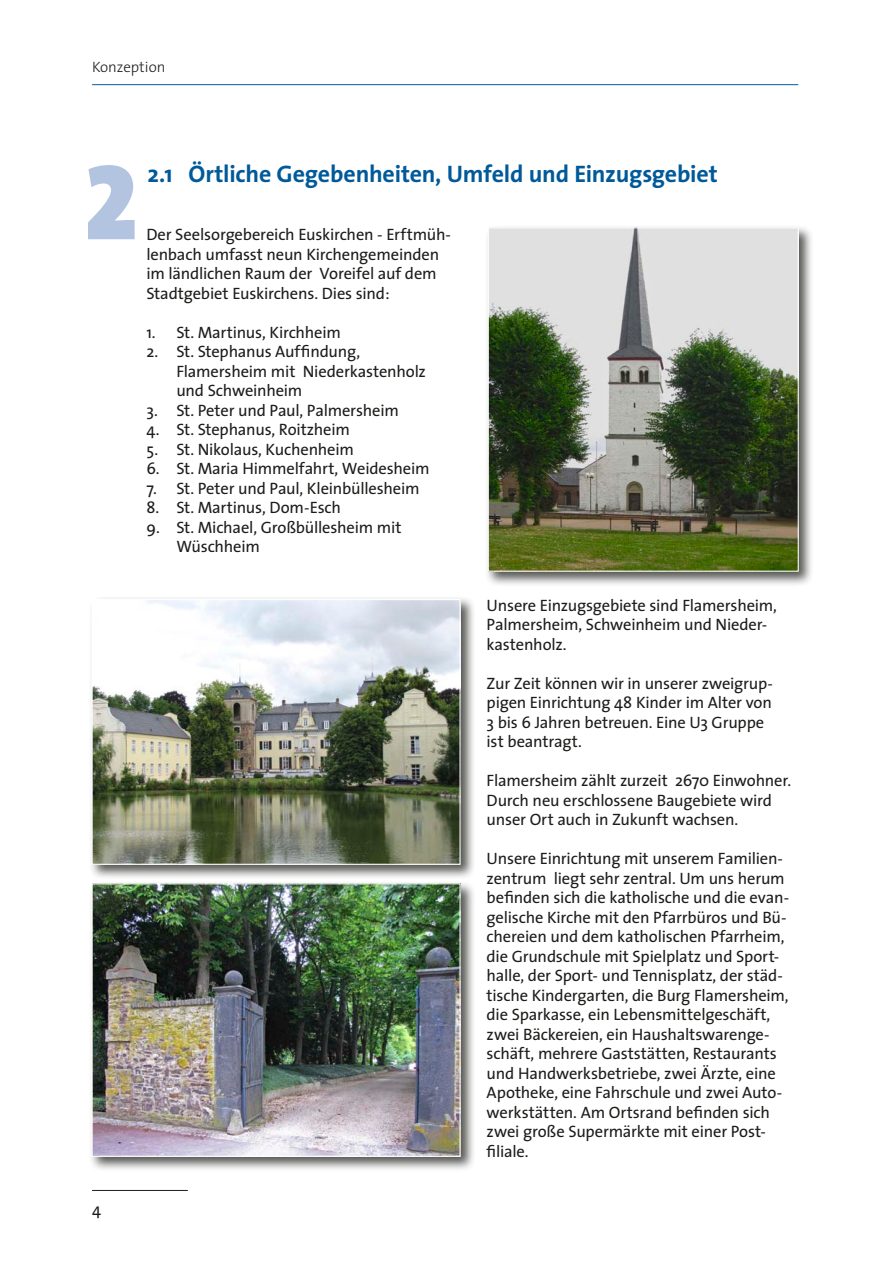
<style>
.page{position:relative;width:892px;height:1263px;background:#fff}
.page>*{position:absolute;margin:0;border:0;box-sizing:border-box;transform-origin:0 0}
.t1{font:108px "The Sans Black Caps";color:#b3c4e1}
.t2{font:700 24px "The Sans";letter-spacing:-.005em;color:#005a99}
.t3{font:16.5px/19.5px "The Sans";letter-spacing:-.01em;color:#1c1c1a}
.t4{font:300 15px "The Sans";color:#1c1c1a}
</style>
<div class="page">
<hr style="left:92px;top:84px;width:706px;height:1px;background:#005a99">
<hr style="left:92px;top:1190px;width:96px;height:1px;background:#1c1c1a">
<div style="left:485px;top:224px;width:328px;height:363px;background:#1c1c1a;opacity:.75"></div>
<img style="left:490px;top:229px;width:306px;height:341px">
<div style="left:488px;top:227px;width:310px;height:345px;border:1px solid #fff"></div>
<div style="left:89px;top:596px;width:387px;height:284px;background:#1c1c1a;opacity:.75"></div>
<img style="left:94px;top:601px;width:364px;height:262px">
<div style="left:92px;top:599px;width:368px;height:266px;border:1px solid #fff"></div>
<div style="left:89px;top:880px;width:387px;height:292px;background:#1c1c1a;opacity:.75"></div>
<img style="left:94px;top:885px;width:364px;height:270px">
<div style="left:92px;top:883px;width:368px;height:274px;border:1px solid #fff"></div>
<p class="t4" style="left:92px;top:54px;width:75px">Konzeption</p>
<h1 class="t1" style="left:84px;top:111px;width:55px">2</h1>
<h2 class="t2" style="left:147px;top:154px;width:572px">2.1 Örtliche Gegebenheiten, Umfeld und Einzugsgebiet</h2>
<p class="t3" style="left:146px;top:224px;width:306px">Der Seelsorgebereich Euskirchen - Erftmüh&shy;lenbach umfasst neun Kirchengemeinden im ländlichen Raum der Voreifel auf dem Stadtgebiet Euskirchens. Dies sind:</p>
<p class="t3" style="left:146px;top:322px;width:196px">1. St. Martinus, Kirchheim</p>
<p class="t3" style="left:176px;top:341px;width:251px;text-indent:-30px">2. St. Stephanus Auffindung,<br>Flamersheim mit Niederkastenholz und Schweinheim</p>
<p class="t3" style="left:146px;top:400px;width:254px">3. St. Peter und Paul, Palmersheim</p>
<p class="t3" style="left:146px;top:419px;width:205px">4. St. Stephanus, Roitzheim</p>
<p class="t3" style="left:146px;top:439px;width:209px">5. St. Nikolaus, Kuchenheim</p>
<p class="t3" style="left:146px;top:458px;width:285px">6. St. Maria Himmelfahrt, Weidesheim</p>
<p class="t3" style="left:146px;top:478px;width:275px">7. St. Peter und Paul, Kleinbüllesheim</p>
<p class="t3" style="left:146px;top:497px;width:196px">8. St. Martinus, Dom-Esch</p>
<p class="t3" style="left:176px;top:517px;width:227px;text-indent:-30px">9. St. Michael, Großbüllesheim mit<br>Wüschheim</p>
<p class="t3" style="left:486px;top:595px;width:292px">Unsere Einzugsgebiete sind Flamersheim,<br>Palmersheim, Schweinheim und Nieder&shy;kastenholz.</p>
<p class="t3" style="left:486px;top:673px;width:288px">Zur Zeit können wir in unserer zweigrup&shy;pigen Einrichtung 48 Kinder im Alter von 3 bis 6 Jahren betreuen. Eine U3 Gruppe ist beantragt.</p>
<p class="t3" style="left:486px;top:770px;width:306px">Flamersheim zählt zurzeit 2670 Einwohner.<br>Durch neu erschlossene Baugebiete wird unser Ort auch in Zukunft wachsen.</p>
<p class="t3" style="left:486px;top:848px;width:304px">Unsere Einrichtung mit unserem Familien&shy;zentrum liegt sehr zentral. Um uns herum befinden sich die katholische und die evan&shy;gelische Kirche mit den Pfarrbüros und Bü&shy;chereien und dem katholischen Pfarrheim, die Grundschule mit Spielplatz und Sport&shy;halle, der Sport- und Tennisplatz, der städ&shy;tische Kindergarten, die Burg Flamersheim, die Sparkasse, ein Lebensmittelgeschäft, zwei Bäckereien, ein Haushaltswarenge&shy;schäft, mehrere Gaststätten, Restaurants und Handwerksbetriebe, zwei Ärzte, eine Apotheke, eine Fahrschule und zwei Auto&shy;werkstätten. Am Ortsrand befinden sich zwei große Supermärkte mit einer Post&shy;filiale.</p>
<p class="t3" style="left:92px;top:1199px;width:10px">4</p>
</div>
